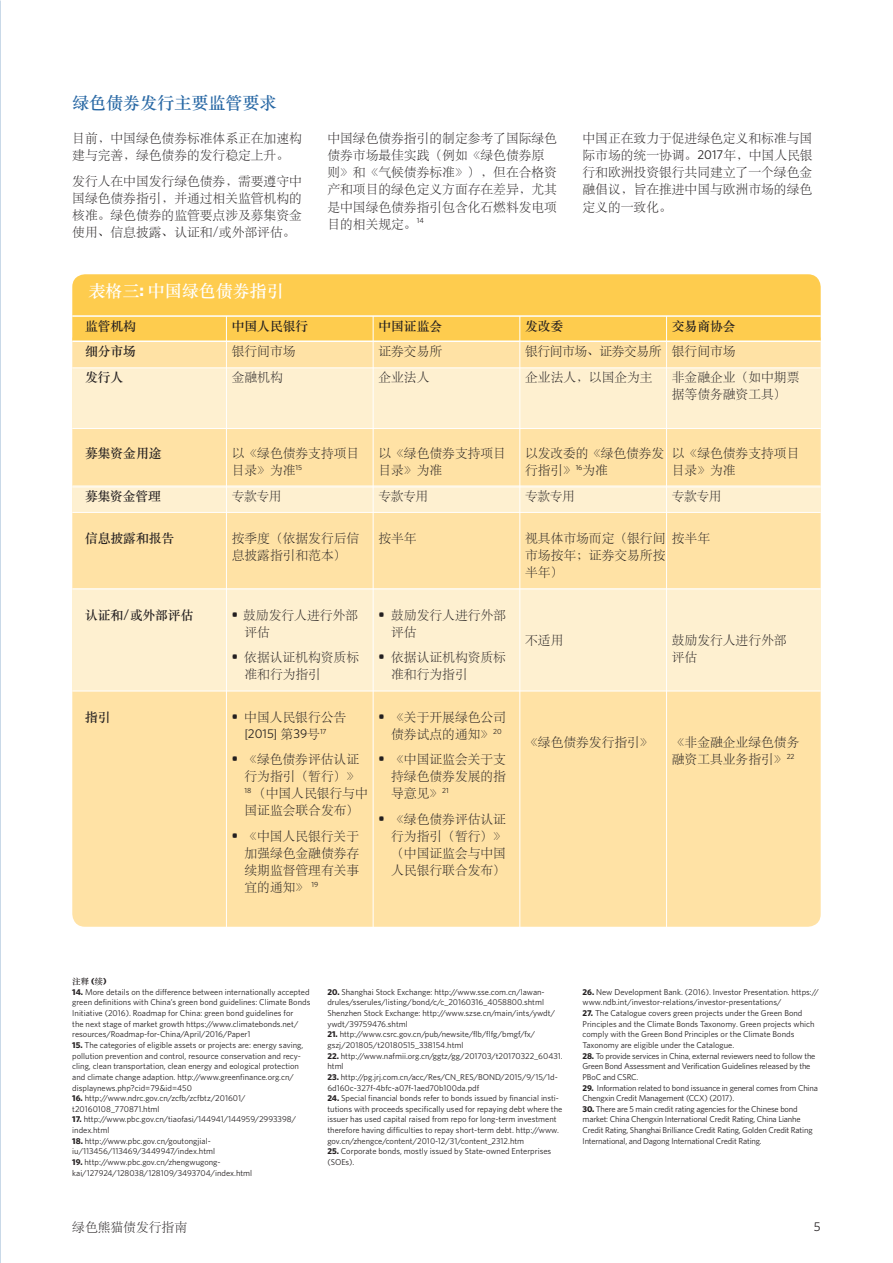
<style>
.page{position:relative;width:893px;height:1263px;background:#fff}
.page>*{position:absolute;margin:0;border:0;box-sizing:border-box;transform-origin:0 0}
.t1{font:16.95px "ST Songti SC Bold";color:#2767a4}
.t2{font:16.95px "ST Songti SC Bold";color:#fff}
.t3{font:12.75px/17px "ST Songti SC Light";color:#231f20}
.t4{font:12.75px/25.5px "ST Songti SC Bold";color:#231f20;text-align:justify}
.t5{font:12.75px/25.5px "ST Songti SC Light";letter-spacing:-.03em;color:#231f20}
.t6{font:12.75px "Whitney";color:#231f20}
.t7{font:8.55px/10.6px "Whitney";color:#231f20}
.t8{font:8.55px/10.6px "Whitney";letter-spacing:-.02em;color:#231f20}
.t9{font:8.55px "ST Songti SC Bold";color:#231f20}
.s1{font-family:"Whitney";font-weight:700}
.s2{font-family:"Whitney"}
.s3{font-family:"ST Songti SC Light"}
.s4{font-weight:700}
</style>
<div class="page">
<div style="left:72px;top:342px;width:749px;height:585px;background:#ffe2a5"></div>
<div style="left:72px;top:368px;width:749px;height:60px;background:#fef0d0"></div>
<div style="left:72px;top:486px;width:749px;height:26px;background:#fef0d0"></div>
<div style="left:72px;top:588px;width:749px;height:103px;background:#fef0d0"></div>
<div style="left:72px;top:274px;width:749px;height:66px;background:#fecc4e"></div>
<hr style="left:72px;top:315px;width:749px;height:2px;background:#fff">
<hr style="left:72px;top:367px;width:749px;height:1px;background:#fff">
<hr style="left:72px;top:428px;width:749px;height:1px;background:#fff">
<hr style="left:72px;top:486px;width:749px;height:1px;background:#fff">
<hr style="left:72px;top:512px;width:749px;height:1px;background:#fff">
<hr style="left:72px;top:589px;width:749px;height:1px;background:#fff">
<hr style="left:72px;top:691px;width:749px;height:1px;background:#fff">
<hr style="left:226px;top:316px;width:1px;height:655px;background:#fff">
<hr style="left:373px;top:316px;width:1px;height:655px;background:#fff">
<hr style="left:519px;top:316px;width:1px;height:655px;background:#fff">
<hr style="left:666px;top:316px;width:1px;height:655px;background:#fff">
<h1 class="t1" style="left:72px;top:90px;width:206px">绿色债券发行主要监管要求</h1>
<h2 class="t3" style="left:72px;top:129px;width:231px">目前，中国绿色债券标准体系正在加速构建与完善，绿色债券的发行稳定上升。</h2>
<h2 class="t3" style="left:72px;top:172px;width:231px;text-align:justify">发行人在中国发行绿色债券，需要遵守中国绿色债券指引，并通过相关监管机构的核准。绿色债券的监管要点涉及募集资金使用、信息披露、认证和/或外部评估。</h2>
<h1 class="t2" style="left:89px;top:278px;width:197px">表格三<span class="s1">:</span> 中国绿色债券指引</h1>
<h2 class="t4" style="left:85px;top:312px;width:53px">监管机构细分市场发行人</h2>
<h2 class="t4" style="left:232px;top:312px;width:78px">中国人民银行</h2>
<h2 class="t3" style="left:232px;top:338px;width:65px;line-height:25.5px">银行间市场金融机构</h2>
<h2 class="t3" style="left:327px;top:129px;width:231px">中国绿色债券指引的制定参考了国际绿色债券市场最佳实践（例如《绿色债券原则》和《气候债券标准》），但在合格资产和项目的绿色定义方面存在差异，尤其是中国绿色债券指引包含化石燃料发电项目的相关规定。<sup>14</sup></h2>
<h2 class="t3" style="left:583px;top:129px;width:232px;text-align:justify">中国正在致力于促进绿色定义和标准与国际市场的统一协调。<span class="s2">2017</span>年，中国人民银行和欧洲投资银行共同建立了一个绿色金融倡议，旨在推进中国与欧洲市场的绿色定义的一致化。</h2>
<h2 class="t4" style="left:378px;top:312px;width:65px">中国证监会</h2>
<h2 class="t3" style="left:378px;top:338px;width:65px;line-height:25.5px">证券交易所企业法人</h2>
<h2 class="t4" style="left:525px;top:312px;width:40px">发改委</h2>
<h2 class="t5" style="left:525px;top:338px;width:138px">银行间市场、证券交易所企业法人，以国企为主</h2>
<h2 class="t4" style="left:672px;top:312px;width:65px">交易商协会</h2>
<h2 class="t3" style="left:672px;top:338px;width:129px;line-height:25.5px">银行间市场<br>非金融企业（如中期票</h2>
<h2 class="t3" style="left:672px;top:384px;width:116px">据等债务融资工具）</h2>
<h2 class="t4" style="left:85px;top:440px;width:78px">募集资金用途</h2>
<h2 class="t4" style="left:85px;top:482px;width:77px">募集资金管理</h2>
<h2 class="t4" style="left:85px;top:525px;width:91px">信息披露和报告</h2>
<h2 class="t4" style="left:85px;top:601px;width:110px">认证和/或外部评估</h2>
<h2 class="t4" style="left:85px;top:703px;width:27px">指引</h2>
<h2 class="t3" style="left:232px;top:444px;width:129px">以《绿色债券支持项目目录》为准<sup>15</sup></h2>
<h2 class="t3" style="left:232px;top:487px;width:51px">专款专用</h2>
<h2 class="t3" style="left:232px;top:529px;width:129px">按季度（依据发行后信息披露指引和范本）</h2>
<h2 class="t3" style="left:378px;top:444px;width:129px">以《绿色债券支持项目目录》为准</h2>
<h2 class="t3" style="left:378px;top:487px;width:51px">专款专用</h2>
<h2 class="t3" style="left:378px;top:529px;width:40px">按半年</h2>
<h2 class="t3" style="left:244px;top:606px;width:115px;text-indent:-13px"><span class="s1">•</span> 鼓励发行人进行外部评估</h2>
<h2 class="t3" style="left:244px;top:648px;width:116px;text-indent:-13px"><span class="s1">•</span> 依据认证机构资质标准和行为指引</h2>
<h2 class="t3" style="left:232px;top:708px;width:116px"><span class="s1">•</span> 中国人民银行公告</h2>
<h2 class="t6" style="left:244px;top:726px;width:84px"><span class="s3">[</span>2015<span class="s3">] 第</span>39<span class="s3">号</span><sup>17</sup></h2>
<h2 class="t3" style="left:244px;top:750px;width:125px;text-indent:-13px"><span class="s1">•</span> 《绿色债券评估认证行为指引（暂行）》<br><sup>18</sup> （中国人民银行与中国证监会联合发布）</h2>
<h2 class="t3" style="left:244px;top:827px;width:116px;text-align:justify;text-indent:-13px"><span class="s1">•</span> 《中国人民银行关于加强绿色金融债券存续期监督管理有关事宜的通知》 <sup>19</sup></h2>
<h2 class="t3" style="left:391px;top:606px;width:116px;text-indent:-13px"><span class="s1">•</span> 鼓励发行人进行外部评估</h2>
<h2 class="t3" style="left:391px;top:648px;width:116px;text-indent:-13px"><span class="s1">•</span> 依据认证机构资质标准和行为指引</h2>
<h2 class="t3" style="left:391px;top:708px;width:116px;text-indent:-13px"><span class="s1">•</span> 《关于开展绿色公司债券试点的通知》<sup>20</sup></h2>
<h2 class="t3" style="left:391px;top:750px;width:116px;text-align:justify;text-indent:-13px"><span class="s1">•</span> 《中国证监会关于支持绿色债券发展的指导意见》<sup>21</sup></h2>
<h2 class="t3" style="left:391px;top:810px;width:116px;text-align:justify;text-indent:-13px"><span class="s1">•</span> 《绿色债券评估认证行为指引（暂行）》（中国证监会与中国人民银行联合发布）</h2>
<h2 class="t3" style="left:672px;top:444px;width:129px">以《绿色债券支持项目目录》为准</h2>
<h2 class="t3" style="left:672px;top:487px;width:51px">专款专用</h2>
<h2 class="t3" style="left:672px;top:529px;width:40px">按半年</h2>
<h2 class="t3" style="left:525px;top:444px;width:141px">以发改委的《绿色债券发行指引》<sup>16</sup>为准</h2>
<h2 class="t3" style="left:525px;top:487px;width:51px">专款专用</h2>
<h2 class="t3" style="left:525px;top:529px;width:142px;text-align:justify">视具体市场而定（银行间市场按年；证券交易所按半年）</h2>
<h2 class="t3" style="left:525px;top:631px;width:40px">不适用</h2>
<h2 class="t3" style="left:672px;top:631px;width:116px">鼓励发行人进行外部评估</h2>
<h2 class="t3" style="left:525px;top:733px;width:129px">《绿色债券发行指引》</h2>
<h2 class="t3" style="left:672px;top:733px;width:129px">《非金融企业绿色债务融资工具业务指引》<sup>22</sup></h2>
<p class="t9" style="left:72px;top:975px;width:36px">注释 <span class="s1">(</span>续<span class="s1">)</span></p>
<p class="t7" style="left:72px;top:986px;width:240px"><span class="s4">14.</span> More details on the difference between internationally accepted green definitions with China’s green bond guidelines: Climate Bonds Initiative (2016). Roadmap for China: green bond guidelines for<br>the next stage of market growth https://www.climatebonds.net/ resources/Roadmap-for-China/April/2016/Paper1</p>
<p class="t7" style="left:72px;top:1039px;width:233px"><span class="s4">15.</span> The categories of eligible assets or projects are: energy saving, pollution prevention and control, resource conservation and recy&shy;cling, clean transportation, clean energy and eological protection and climate change adaption. http://www.greenfinance.org.cn/ displaynews.php?cid=79&amp;id=450</p>
<p class="t7" style="left:72px;top:1093px;width:175px"><span class="s4">16.</span> http://www.ndrc.gov.cn/zcfb/zcfbtz/201601/ t20160108_770871.html</p>
<p class="t7" style="left:72px;top:1114px;width:225px"><span class="s4">17.</span> http://www.pbc.gov.cn/tiaofasi/144941/144959/2993398/ index.html</p>
<p class="t7" style="left:72px;top:1135px;width:144px"><span class="s4">18.</span> http://www.pbc.gov.cn/goutongjial&shy;iu/113456/113469/3449947/index.html</p>
<p class="t7" style="left:72px;top:1156px;width:181px"><span class="s4">19.</span> http://www.pbc.gov.cn/zhengwugong&shy;kai/127924/128038/128109/3493704/index.html</p>
<p class="t7" style="left:327px;top:986px;width:229px"><span class="s4">20.</span> Shanghai Stock Exchange: http://www.sse.com.cn/lawan&shy;drules/sserules/listing/bond/c/c_20160316_4058800.shtml Shenzhen Stock Exchange: http://www.szse.cn/main/ints/ywdt/ ywdt/39759476.shtml</p>
<p class="t7" style="left:327px;top:1029px;width:209px"><span class="s4">21.</span> http://www.csrc.gov.cn/pub/newsite/flb/flfg/bmgf/fx/ gszj/201805/t20180515_338154.html</p>
<p class="t7" style="left:327px;top:1050px;width:237px"><span class="s4">22.</span> http://www.nafmii.org.cn/ggtz/gg/201703/t20170322_60431. html</p>
<p class="t7" style="left:327px;top:1071px;width:232px"><span class="s4">23.</span> http://pg.jrj.com.cn/acc/Res/CN_RES/BOND/2015/9/15/1d-<br>6d160c-327f-4bfc-a07f-1aed70b100da.pdf</p>
<p class="t7" style="left:327px;top:1093px;width:236px"><span class="s4">24.</span> Special financial bonds refer to bonds issued by financial insti&shy;tutions with proceeds specifically used for repaying debt where the issuer has used capital raised from repo for long-term investment therefore having difficulties to repay short-term debt. http://www. gov.cn/zhengce/content/2010-12/31/content_2312.htm</p>
<p class="t7" style="left:327px;top:1146px;width:225px"><span class="s4">25.</span> Corporate bonds, mostly issued by State-owned Enterprises (SOEs).</p>
<p class="t7" style="left:583px;top:986px;width:238px"><span class="s4">26.</span> New Development Bank. (2016). Investor Presentation. https:// www.ndb.int/investor-relations/investor-presentations/</p>
<p class="t7" style="left:583px;top:1007px;width:233px"><span class="s4">27.</span> The Catalogue covers green projects under the Green Bond Principles and the Climate Bonds Taxonomy. Green projects which comply with the Green Bond Principles or the Climate Bonds Taxonomy are eligible under the Catalogue.</p>
<p class="t8" style="left:583px;top:1050px;width:234px"><span class="s4">28.</span> To provide services in China, external reviewers need to follow the<br>Green Bond Assessment and Verification Guidelines released by the<br>PBoC and CSRC.</p>
<p class="t8" style="left:583px;top:1082px;width:237px"><span class="s4">29.</span> Information related to bond issuance in general comes from China<br>Chengxin Credit Management (CCX) (2017).</p>
<p class="t8" style="left:583px;top:1103px;width:232px"><span class="s4">30.</span> There are 5 main credit rating agencies for the Chinese bond market: China Chengxin International Credit Rating, China Lianhe Credit Rating, Shanghai Brilliance Credit Rating, Golden Credit Rating International, and Dagong International Credit Rating.</p>
<h2 class="t3" style="left:72px;top:1218px;width:116px">绿色熊猫债发行指南</h2>
<h2 class="t6" style="left:814px;top:1219px;width:8px">5</h2>
</div>
